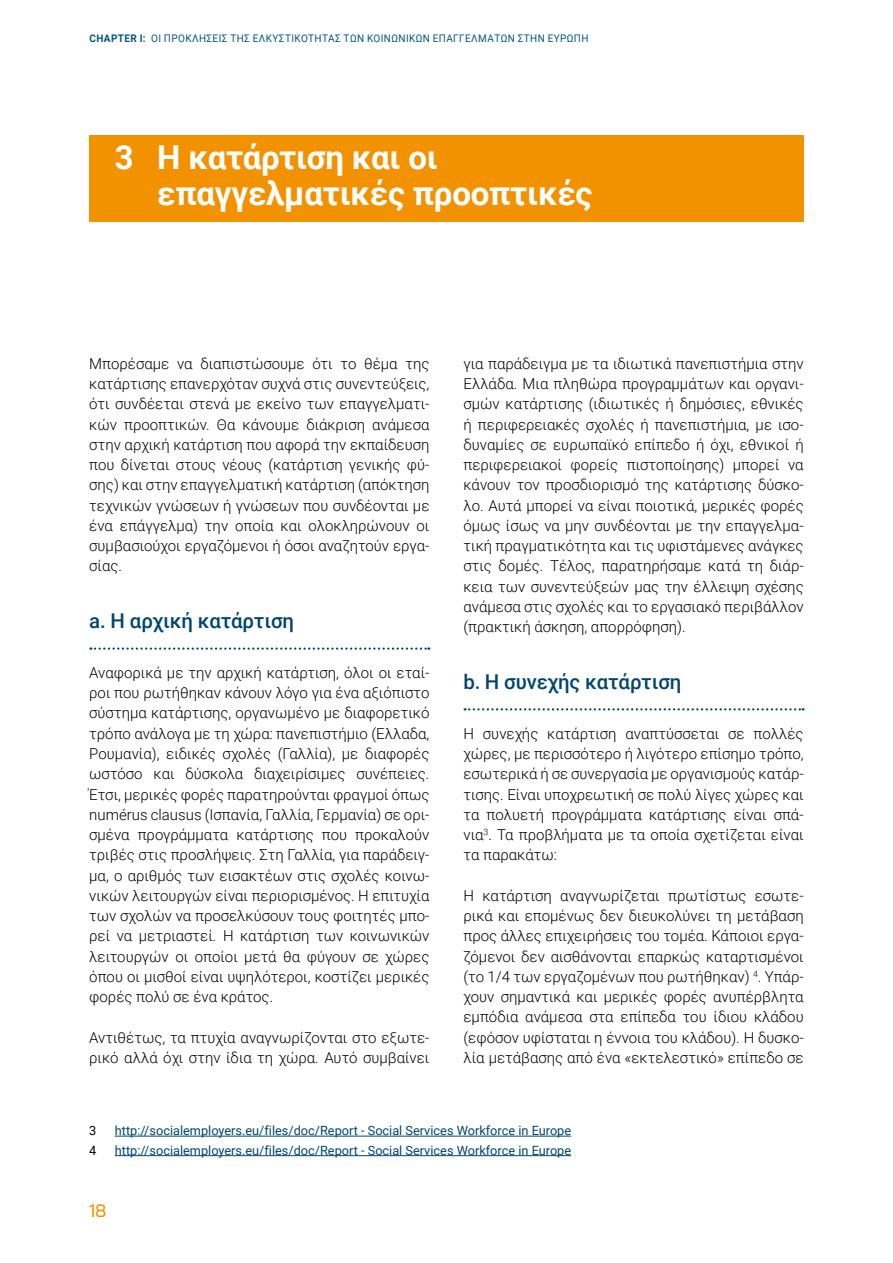
<style>
.page{position:relative;width:893px;height:1263px;background:#fff}
.page>*{position:absolute;margin:0;border:0;box-sizing:border-box;transform-origin:0 0}
.t1{font:700 33px/36px "Roboto";letter-spacing:-.005em;color:#fff}
.t2{font:500 20.4px "Roboto";letter-spacing:-.005em;color:#00466d}
.t3{font:500 18px "Bai Jamjuree";color:#f19208;scale:.95 1}
.t4{font:300 15px/20.2px "Roboto";color:#000;text-align:justify}
.t5{font:12.75px "Roboto";color:#00466d}
.t6{font:12.75px "Roboto";color:#000}
.t7{font:10.5px "Roboto";letter-spacing:.04em;color:#00577e;scale:.95 1}
.s1{font-weight:700}
</style>
<div class="page">
<div style="left:89px;top:135px;width:715px;height:86px;background:#f39200"></div>
<hr style="left:115px;top:1136px;width:456px;height:1px;background:#00466d">
<hr style="left:115px;top:1155px;width:456px;height:1px;background:#00466d">
<svg style="left:90px;top:647px;width:339px;height:3px"></svg>
<svg style="left:465px;top:708px;width:338px;height:2px"></svg>
<p class="t7" style="left:89px;top:31px;width:525px"><span class="s1">CHAPTER I:</span> ΟΙ ΠΡΟΚΛΉΣΕΙΣ ΤΗΣ ΕΛΚΥΣΤΙΚΌΤΗΤΑΣ ΤΩΝ ΚΟΙΝΩΝΙΚΏΝ ΕΠΑΓΓΕΛΜΆΤΩΝ ΣΤΗ Ν ΕΥΡΏΠΗ</p>
<h1 class="t1" style="left:157px;top:138px;width:437px;text-indent:-43px">3 Η κατάρτιση και οι επαγγελματικές προοπτικές</h1>
<p class="t4" style="left:89px;top:353px;width:342px">Μπορέσαμε να διαπιστώσουμε ότι το θέμα της κατάρτισης επανερχόταν συχνά στις συνεντεύξεις, ότι συνδέεται στενά με εκείνο των επαγγελματι&shy;κών προοπτικών. Θα κάνουμε διάκριση ανάμεσα στην αρχική κατάρτιση που αφορά την εκπαίδευση που δίνεται στους νέους (κατάρτιση γενικής φύ&shy;σης) και στην επαγγελματική κατάρτιση (απόκτηση τεχνικών γνώσεων ή γνώσεων που συνδέονται με ένα επάγγελμα) την οποία και ολοκληρώνουν οι συμβασιούχοι εργαζόμενοι ή όσοι αναζητούν εργα&shy;σίας.</p>
<h2 class="t2" style="left:89px;top:607px;width:206px">a. Η αρχική κατάρτιση</h2>
<p class="t4" style="left:89px;top:662px;width:342px">Αναφορικά με την αρχική κατάρτιση, όλοι οι εταί&shy;ροι που ρωτήθηκαν κάνουν λόγο για ένα αξιόπιστο σύστημα κατάρτισης, οργανωμένο με διαφορετικό τρόπο ανάλογα με τη χώρα: πανεπιστήμιο (Ελλαδα, Ρουμανία), ειδικές σχολές (Γαλλία), με διαφορές ωστόσο και δύσκολα διαχειρίσιμες συνέπειες.<br>Έτσι, μερικές φορές παρατηρούνται φραγμοί όπως numérus clausus (Ισπανία, Γαλλία, Γερμανία) σε ορι&shy;σμένα προγράμματα κατάρτισης που προκαλούν τριβές στις προσλήψεις. Στη Γαλλία, για παράδειγ&shy;μα, ο αριθμός των εισακτέων στις σχολές κοινω&shy;νικών λειτουργών είναι περιορισμένος. Η επιτυχία των σχολών να προσελκύσουν τους φοιτητές μπο&shy;ρεί να μετριαστεί. Η κατάρτιση των κοινωνικών λειτουργών οι οποίοι μετά θα φύγουν σε χώρες όπου οι μισθοί είναι υψηλότεροι, κοστίζει μερικές φορές πολύ σε ένα κράτος.</p>
<p class="t4" style="left:89px;top:1026px;width:342px">Αντιθέτως, τα πτυχία αναγνωρίζονται στο εξωτε&shy;ρικό αλλά όχι στην ίδια τη χώρα. Αυτό συμβαίνει</p>
<p class="t4" style="left:463px;top:353px;width:342px">για παράδειγμα με τα ιδιωτικά πανεπιστήμια στην Ελλάδα. Μια πληθώρα προγραμμάτων και οργανι&shy;σμών κατάρτισης (ιδιωτικές ή δημόσιες, εθνικές ή περιφερειακές σχολές ή πανεπιστήμια, με ισο&shy;δυναμίες σε ευρωπαϊκό επίπεδο ή όχι, εθνικοί ή περιφερειακοί φορείς πιστοποίησης) μπορεί να κάνουν τον προσδιορισμό της κατάρτισης δύσκο&shy;λο. Αυτά μπορεί να είναι ποιοτικά, μερικές φορές όμως ίσως να μην συνδέονται με την επαγγελμα&shy;τική πραγματικότητα και τις υφιστάμενες ανάγκες στις δομές. Τέλος, παρατηρήσαμε κατά τη διάρ&shy;κεια των συνεντεύξεών μας την έλλειψη σχέσης ανάμεσα στις σχολές και το εργασιακό περιβάλλον (πρακτική άσκηση, απορρόφηση).</p>
<h2 class="t2" style="left:463px;top:667px;width:219px">b. H συνεχής κατάρτιση</h2>
<p class="t4" style="left:463px;top:723px;width:342px">Η συνεχής κατάρτιση αναπτύσσεται σε πολλές χώρες, με περισσότερο ή λιγότερο επίσημο τρόπο, εσωτερικά ή σε συνεργασία με οργανισμούς κατάρ&shy;τισης. Είναι υποχρεωτική σε πολύ λίγες χώρες και τα πολυετή προγράμματα κατάρτισης είναι σπά&shy;νια<sup>3</sup>. Τα προβλήματα με τα οποία σχετίζεται είναι τα παρακάτω:</p>
<p class="t4" style="left:463px;top:885px;width:342px">Η κατάρτιση αναγνωρίζεται πρωτίστως εσωτε&shy;ρικά και επομένως δεν διευκολύνει τη μετάβαση προς άλλες επιχειρήσεις του τομέα. Κάποιοι εργα&shy;ζόμενοι δεν αισθάνονται επαρκώς καταρτισμένοι (το 1/4 των εργαζομένων που ρωτήθηκαν) <sup>4</sup>. Υπάρ&shy;χουν σημαντικά και μερικές φορές ανυπέρβλητα εμπόδια ανάμεσα στα επίπεδα του ίδιου κλάδου (εφόσον υφίσταται η έννοια του κλάδου). Η δυσκο&shy;λία μετάβασης από ένα «εκτελεστικό» επίπεδο σε</p>
<p class="t6" style="left:89px;top:1122px;width:9px">3</p>
<p class="t5" style="left:115px;top:1122px;width:458px">http://socialemployers.eu/files/doc/Report - Social Services Workforce in Europe</p>
<p class="t6" style="left:89px;top:1141px;width:9px">4</p>
<p class="t5" style="left:115px;top:1141px;width:458px">http://socialemployers.eu/files/doc/Report - Social Services Workforce in Europe</p>
<p class="t3" style="left:89px;top:1200px;width:19px">18</p>
</div>
